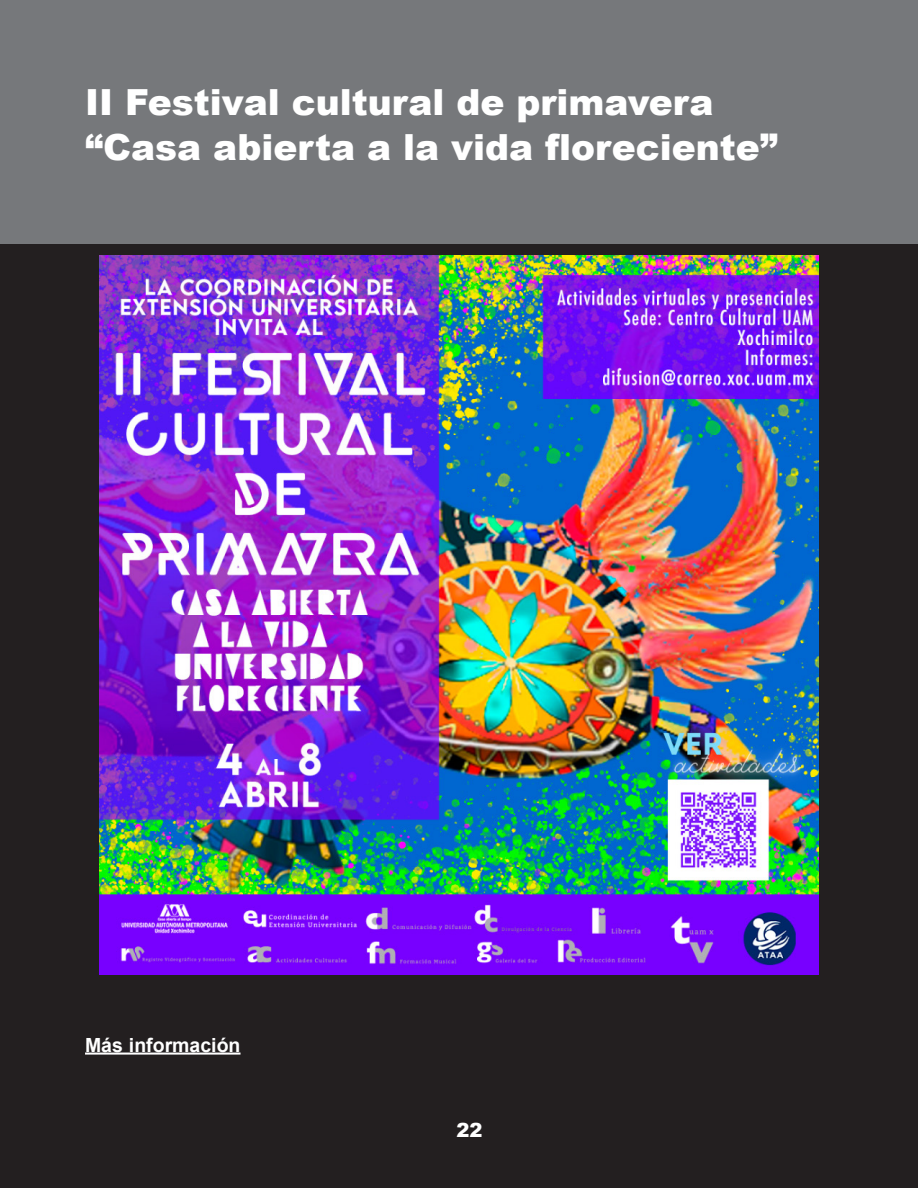
<style>
.page{position:relative;width:918px;height:1188px;background:#fff}
.page>*{position:absolute;margin:0;border:0;box-sizing:border-box;transform-origin:0 0}
.cabeza1Convocatorias{font:900 36px/45px "Arial";color:#fff}
.cuerpoArticulos_sin{font:700 19.5px "Arial";color:#fff}
.t1{font:900 19.5px "Arial";color:#fff}
</style>
<div class="page">
<div style="left:0;top:244px;width:918px;height:944px;background:#231f20"></div>
<div style="left:0;top:0;width:918px;height:244px;background:#76787b"></div>
<hr style="left:85px;top:1053px;width:156px;height:2px;background:#fff">
<img style="left:99px;top:255px;width:720px;height:720px">
<p class="cabeza1Convocatorias" style="left:85px;top:79px;width:694px">II Festival cultural de primavera “Casa abierta a la vida floreciente”</p>
<p class="cuerpoArticulos_sin" style="left:85px;top:1031px;width:157px">Más información</p>
<p class="t1" style="left:456px;top:1116px;width:28px">22</p>
</div>
